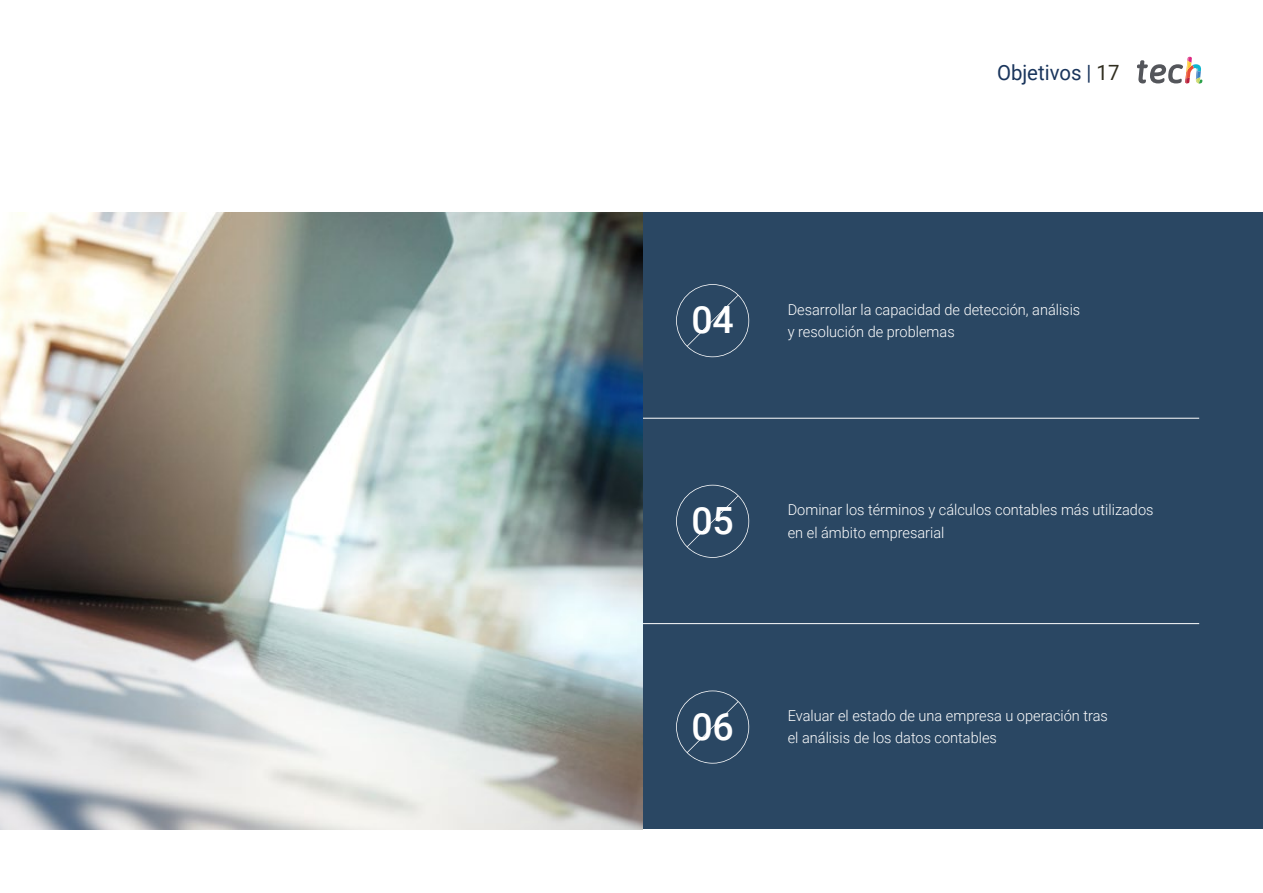
<style>
.page{position:relative;width:1263px;height:893px;background:#fff}
.page>*{position:absolute;margin:0;border:0;box-sizing:border-box;transform-origin:0 0}
.t1{font:500 37.5px "Roboto";color:#fff}
.t2{font:21px "Roboto";color:#1a355c}
.t3{font:300 15px "Roboto";color:#fff}
.s1{color:#312e20}
</style>
<div class="page">
<div style="left:621px;top:213px;width:642px;height:616px;background:#2a4763"></div>
<hr style="left:0;top:418px;width:1199px;height:1px;background:#fff">
<hr style="left:0;top:623px;width:1199px;height:1px;background:#fff">
<svg style="left:676px;top:485px;width:73px;height:73px"></svg>
<svg style="left:676px;top:284px;width:73px;height:73px"></svg>
<svg style="left:676px;top:690px;width:73px;height:74px"></svg>
<img style="left:0;top:213px;width:642px;height:616px">
<svg style="left:1137px;top:57px;width:65px;height:27px"></svg>
<h2 class="t2" style="left:997px;top:57px;width:124px">Objetivos | <span class="s1">17</span></h2>
<h1 class="t1" style="left:691px;top:294px;width:44px">04</h1>
<p class="t3" style="left:788px;top:299px;width:294px">Desarrollar la capacidad de detección, análisis</p>
<p class="t3" style="left:788px;top:321px;width:168px">y resolución de problemas</p>
<h1 class="t1" style="left:691px;top:494px;width:44px">05</h1>
<p class="t3" style="left:788px;top:499px;width:367px">Dominar los términos y cálculos contables más utilizados</p>
<p class="t3" style="left:788px;top:522px;width:158px">en el ámbito empresarial</p>
<h1 class="t1" style="left:691px;top:700px;width:44px">06</h1>
<p class="t3" style="left:788px;top:705px;width:322px">Evaluar el estado de una empresa u operación tras</p>
<p class="t3" style="left:788px;top:727px;width:211px">el análisis de los datos contables</p>
</div>
